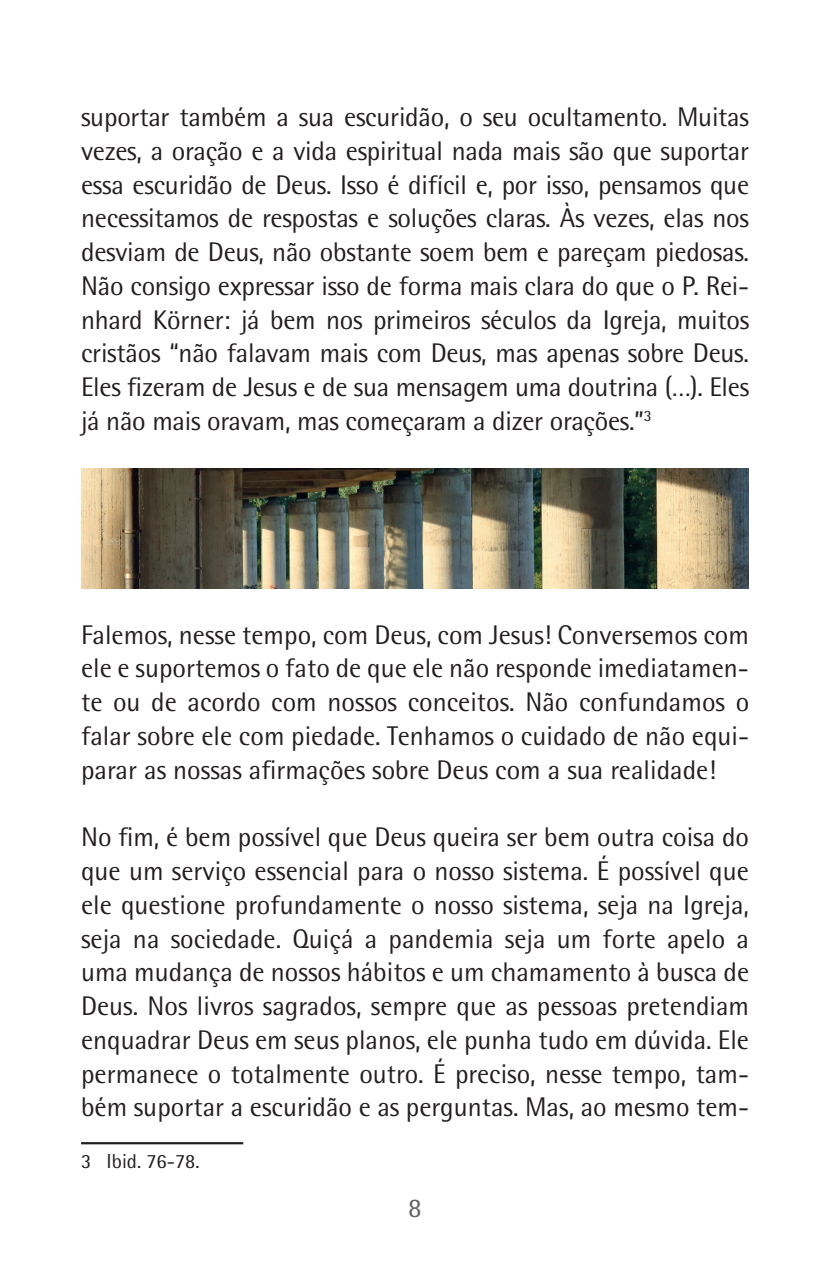
<style>
.page{position:relative;width:830px;height:1276px;background:#fff}
.page>*{position:absolute;margin:0;border:0;box-sizing:border-box;transform-origin:0 0}
.t1{font:27px/33.8px "Agfa Rotis Semisans";color:#231f20;text-align:justify}
.t2{font:27px "Agfa Rotis Semisans";color:#636366}
.t3{font:20.25px "Agfa Rotis Semisans";color:#231f20}
</style>
<div class="page">
<hr style="left:81px;top:1142px;width:162px;height:2px;background:#231f20">
<img style="left:81px;top:469px;width:667px;height:119px">
<p class="t1" style="left:81px;top:100px;width:669px">suportar também a sua escuridão, o seu ocultamento. Muitas vezes, a oração e a vida espiritual nada mais são que suportar essa escuridão de Deus. Isso é difícil e, por isso, pensamos que necessitamos de respostas e soluções claras. Às vezes, elas nos desviam de Deus, não obstante soem bem e pareçam piedosas.<br>Não consigo expressar isso de forma mais clara do que o P. Rei&shy;nhard Körner: já bem nos primeiros séculos da Igreja, muitos cristãos “não falavam mais com Deus, mas apenas sobre Deus.<br>Eles fizeram de Jesus e de sua mensagem uma doutrina (…). Eles já não mais oravam, mas começaram a dizer orações.”<sup>3</sup></p>
<p class="t1" style="left:81px;top:617px;width:669px">Falemos, nesse tempo, com Deus, com Jesus! Conversemos com ele e suportemos o fato de que ele não responde imediatamen&shy;te ou de acordo com nossos conceitos. Não confundamos o falar sobre ele com piedade. Tenhamos o cuidado de não equi&shy;parar as nossas afirmações sobre Deus com a sua realidade!</p>
<p class="t1" style="left:81px;top:820px;width:669px">No fim, é bem possível que Deus queira ser bem outra coisa do que um serviço essencial para o nosso sistema. É possível que ele questione profundamente o nosso sistema, seja na Igreja, seja na sociedade. Quiçá a pandemia seja um forte apelo a uma mudança de nossos hábitos e um chamamento à busca de Deus. Nos livros sagrados, sempre que as pessoas pretendiam enquadrar Deus em seus planos, ele punha tudo em dúvida. Ele permanece o totalmente outro. É preciso, nesse tempo, tam&shy;bém suportar a escuridão e as perguntas. Mas, ao mesmo tem-</p>
<p class="t3" style="left:81px;top:1148px;width:120px">3 Ibid. 76-78.</p>
<p class="t2" style="left:408px;top:1192px;width:15px">8</p>
</div>
